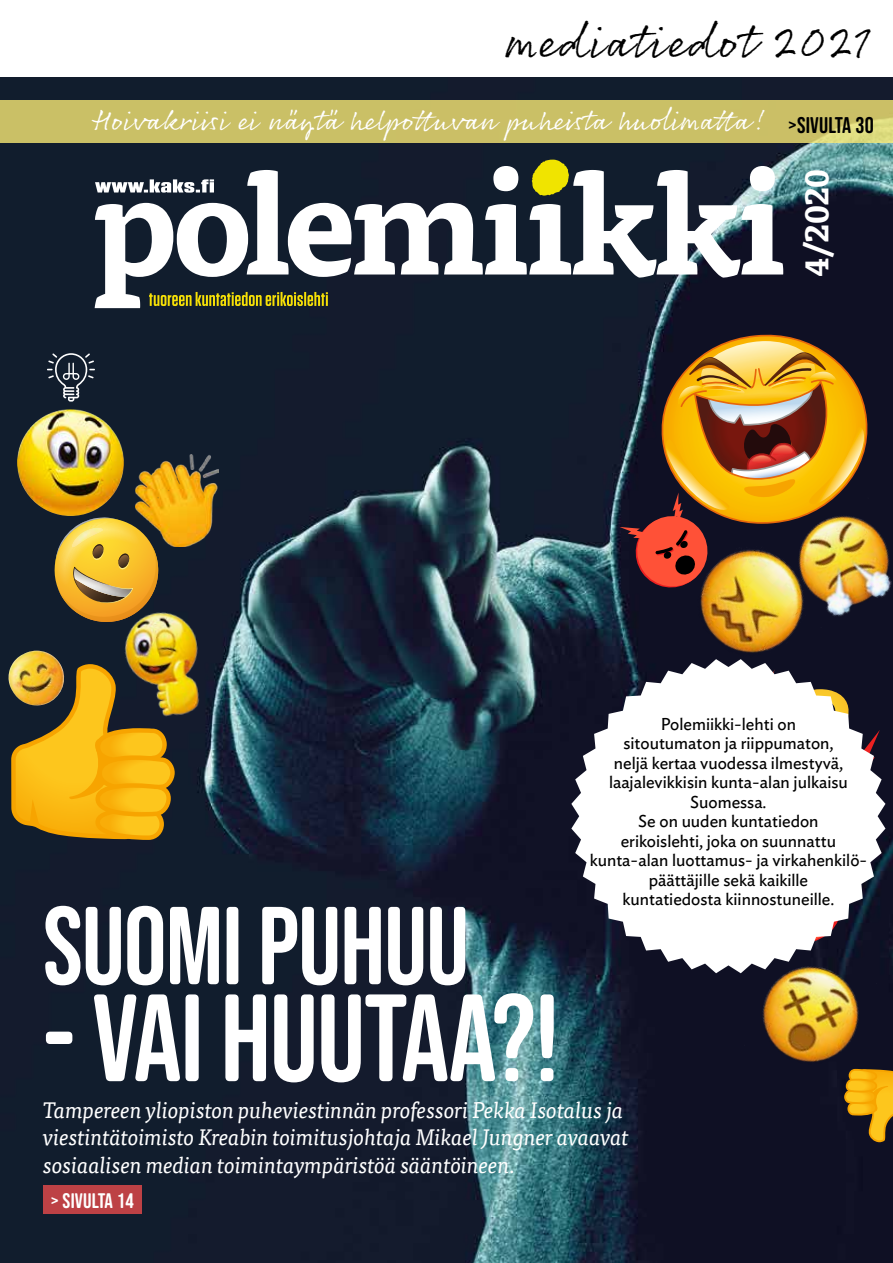
<style>
.page{position:relative;width:893px;height:1263px;background:#fff}
.page>*{position:absolute;margin:0;border:0;box-sizing:border-box;transform-origin:0 0}
.t1{font:123.9px "Bebas Neue Semi Rounded";letter-spacing:-.01em;color:#fff}
.t2{font:110.55px "Bebas Neue Semi Rounded";letter-spacing:-.01em;color:#fff}
.t3{font:48px "Rollerscript Rough";letter-spacing:.04em;color:#000}
.t4{font:700 33.3px "Tisa Offc";color:#fff}
.t5{font:28.8px "Rollerscript Rough";letter-spacing:.02em;color:#fff}
.t6{font:italic 22.65px/27.3px "Tisa Offc";letter-spacing:-.01em;color:#fff}
.t7{font:21.15px "Bebas Neue Semi Rounded";letter-spacing:.01em;color:#fff}
.t8{font:17.1px/19.5px "Ideal Sans";color:#000;text-align:center}
</style>
<div class="page">
<img style="left:0;top:78px;width:893px;height:1185px">
<svg style="left:95px;top:166px;width:688px;height:142px;fill:#141d2d"></svg>
<svg style="left:532px;top:160px;width:37px;height:36px"></svg>
<div style="left:0;top:100px;width:893px;height:43px;background:#cac066"></div>
<div style="left:43px;top:1186px;width:98px;height:28px;background:#bd4145"></div>
<svg style="left:844px;top:1111px;width:49px;height:31px;background:#6e551d"></svg>
<svg style="left:619px;top:334px;width:250px;height:258px;background:#8e692e"></svg>
<img style="left:761px;top:470px;width:132px;height:167px">
<img style="left:637px;top:489px;width:226px;height:170px">
<img style="left:714px;top:936px;width:179px;height:175px">
<svg style="left:48px;top:517px;width:117px;height:112px;background:#a98837"></svg>
<img style="left:71px;top:528px;width:33px;height:20px">
<svg style="left:11px;top:639px;width:164px;height:201px;background:#bc8f1a"></svg>
<img style="left:8px;top:652px;width:35px;height:53px">
<img style="left:136px;top:455px;width:82px;height:91px">
<svg style="left:47px;top:353px;width:48px;height:49px;background:#3a4451"></svg>
<img style="left:17px;top:409px;width:107px;height:107px">
<img style="left:119px;top:604px;width:96px;height:124px">
<svg style="left:571px;top:659px;width:314px;height:314px"></svg>
<h3 class="t3" style="left:506px;top:12px;width:368px">mediatiedot 2021</h3>
<h3 class="t5" style="left:95px;top:103px;width:781px">Hoivakriisi ei näytä helpottuvan puheista huolimatta! <sub>&gt;SIVULTA</sub> <sub>30</sub></h3>
<h3 class="t4" style="left:796px;top:277px;width:110px;rotate:-90deg">4/2020</h3>
<p class="t8" style="left:590px;top:712px;width:279px">Polemiikki-lehti on<br>sitoutumaton ja riippumaton,<br>neljä kertaa vuodessa ilmestyvä, laajalevikkisin kunta-alan julkaisu<br>Suomessa.<br>Se on uuden kuntatiedon<br>erikoislehti, joka on suunnattu kunta-alan luottamus- ja virkahenkilö&shy;päättäjille sekä kaikille<br>kuntatiedosta kiinnostuneille.</p>
<h2 class="t2" style="left:43px;top:883px;width:428px">SUOMI PUHUU</h2>
<h1 class="t1" style="left:43px;top:968px;width:518px">- VAI HUUTAA?!</h1>
<h3 class="t6" style="left:43px;top:1097px;width:587px">Tampereen yliopiston puheviestinnän professori Pekka Isotalus ja viestintätoimisto Kreabin toimitusjohtaja Mikael Jungner avaavat sosiaalisen median toimintaympäristöä sääntöineen.</h3>
<p class="t7" style="left:50px;top:1188px;width:85px">&gt; SIVULTA 14</p>
</div>
